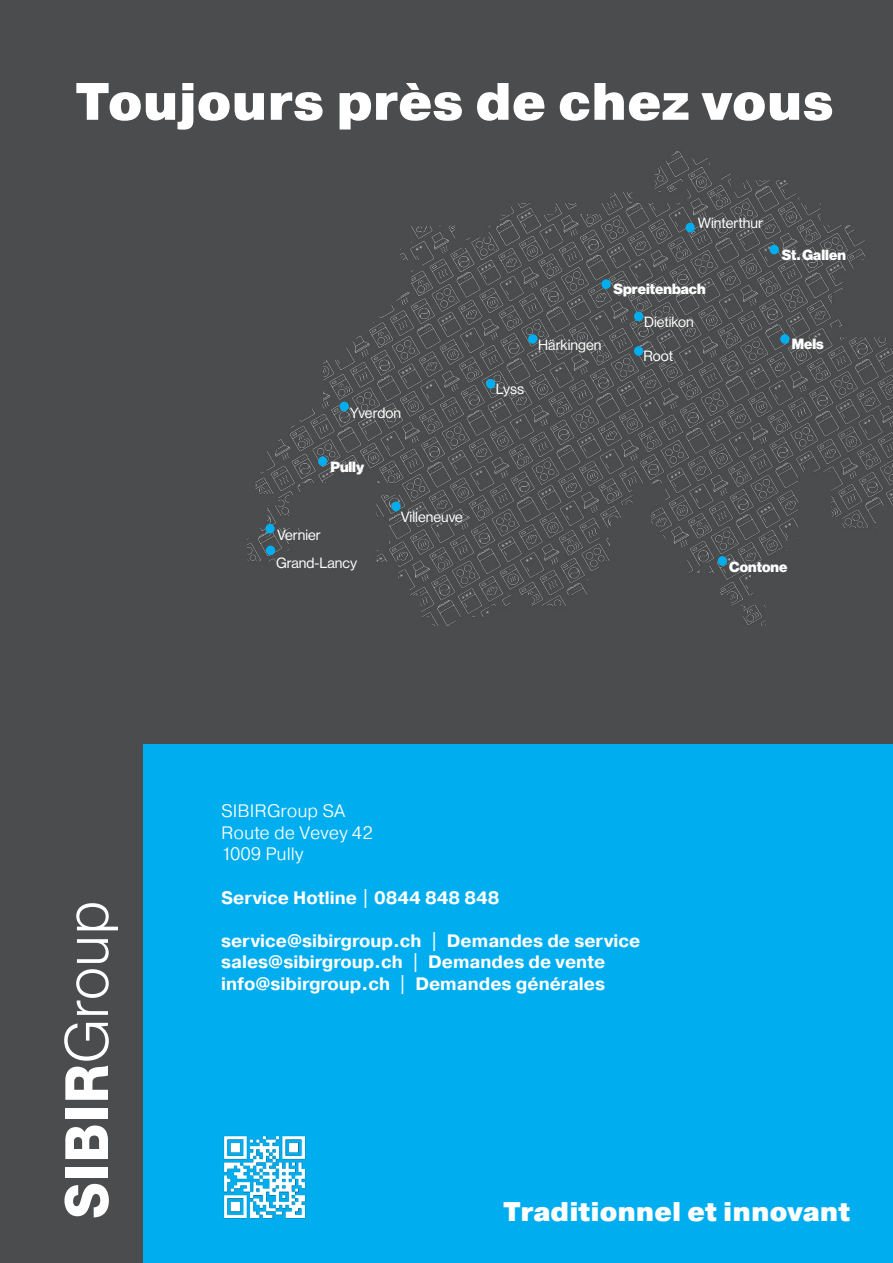
<style>
.page{position:relative;width:893px;height:1263px;background:#4b4c4d}
.page>*{position:absolute;margin:0;border:0;box-sizing:border-box;transform-origin:0 0}
.t1{font:900 52.5px "Pragmatica";color:#fff}
.t2{font:900 27px "Pragmatica";color:#fff}
.t3{font:700 18px/21.6px "Pragmatica";color:#fff}
.t4{font:300 18px/21.6px "Pragmatica";color:#fff}
.t5{font:14.55px/28.2px "N Haas Grotesk DS Pro 55 Rg";color:#fff}
.t6{font:14.55px "N Haas Grotesk DS Pro 95 Blk";color:#fff}
</style>
<div class="page">
<div style="left:143px;top:744px;width:750px;height:519px;background:#00aeef"></div>
<svg style="left:64px;top:1184px;width:45px;height:33px"></svg>
<div style="left:65px;top:1167px;width:43px;height:11px;background:#fff"></div>
<svg style="left:65px;top:1125px;width:43px;height:34px"></svg>
<div style="left:65px;top:1108px;width:43px;height:10px;background:#fff"></div>
<svg style="left:64px;top:1023px;width:45px;height:77px"></svg>
<svg style="left:76px;top:969px;width:33px;height:46px"></svg>
<svg style="left:77px;top:939px;width:32px;height:24px"></svg>
<svg style="left:76px;top:903px;width:42px;height:27px"></svg>
<img style="left:247px;top:149px;width:646px;height:477px">
<div style="left:266px;top:545px;width:9px;height:10px;background:#00aeef;border-radius:50%"></div>
<div style="left:718px;top:556px;width:9px;height:10px;background:#00aeef;border-radius:50%"></div>
<div style="left:340px;top:402px;width:9px;height:9px;background:#00aeef;border-radius:50%"></div>
<div style="left:528px;top:334px;width:9px;height:10px;background:#00aeef;border-radius:50%"></div>
<div style="left:486px;top:379px;width:9px;height:10px;background:#00aeef;border-radius:50%"></div>
<div style="left:265px;top:524px;width:10px;height:9px;background:#00aeef;border-radius:50%"></div>
<div style="left:601px;top:279px;width:10px;height:10px;background:#00aeef;border-radius:50%"></div>
<div style="left:780px;top:334px;width:9px;height:10px;background:#00aeef;border-radius:50%"></div>
<div style="left:686px;top:223px;width:9px;height:9px;background:#00aeef;border-radius:50%"></div>
<div style="left:634px;top:346px;width:9px;height:10px;background:#00aeef;border-radius:50%"></div>
<div style="left:770px;top:245px;width:9px;height:9px;background:#00aeef;border-radius:50%"></div>
<div style="left:634px;top:312px;width:9px;height:9px;background:#00aeef;border-radius:50%"></div>
<div style="left:391px;top:502px;width:10px;height:9px;background:#00aeef;border-radius:50%"></div>
<div style="left:318px;top:456px;width:9px;height:10px;background:#00aeef;border-radius:50%"></div>
<img style="left:223px;top:1136px;width:83px;height:83px">
<h1 class="t1" style="left:76px;top:68px;width:759px">Toujours près de chez vous</h1>
<p class="t5" style="left:350px;top:399px;width:53px">Yverdon</p>
<p class="t6" style="left:330px;top:459px;width:35px">Pully</p>
<p class="t5" style="left:276px;top:521px;width:83px">Vernier<br>Grand-Lancy</p>
<p class="t5" style="left:401px;top:503px;width:64px">Villeneuve</p>
<p class="t5" style="left:698px;top:209px;width:67px">Winterthur</p>
<p class="t5" style="left:496px;top:375px;width:30px">Lyss</p>
<p class="t5" style="left:538px;top:331px;width:65px">Härkingen</p>
<p class="t6" style="left:614px;top:281px;width:93px">Spreitenbach</p>
<p class="t5" style="left:644px;top:308px;width:51px">Dietikon</p>
<p class="t5" style="left:643px;top:342px;width:31px">Root</p>
<p class="t6" style="left:782px;top:247px;width:65px">St. Gallen</p>
<p class="t6" style="left:792px;top:335px;width:34px">Mels</p>
<p class="t6" style="left:729px;top:558px;width:60px">Contone</p>
<p class="t4" style="left:221px;top:800px;width:153px">SIBIRGroup SA<br>Route de Vevey 42<br>1009 Pully</p>
<p class="t3" style="left:221px;top:887px;width:280px">Service Hotline | 0844 848 848</p>
<p class="t3" style="left:221px;top:930px;width:421px">service@sibirgroup.ch | Demandes de service sales@sibirgroup.ch | Demandes de vente info@sibirgroup.ch | Demandes générales</p>
<h2 class="t2" style="left:503px;top:1194px;width:348px">Traditionnel et innovant</h2>
</div>
